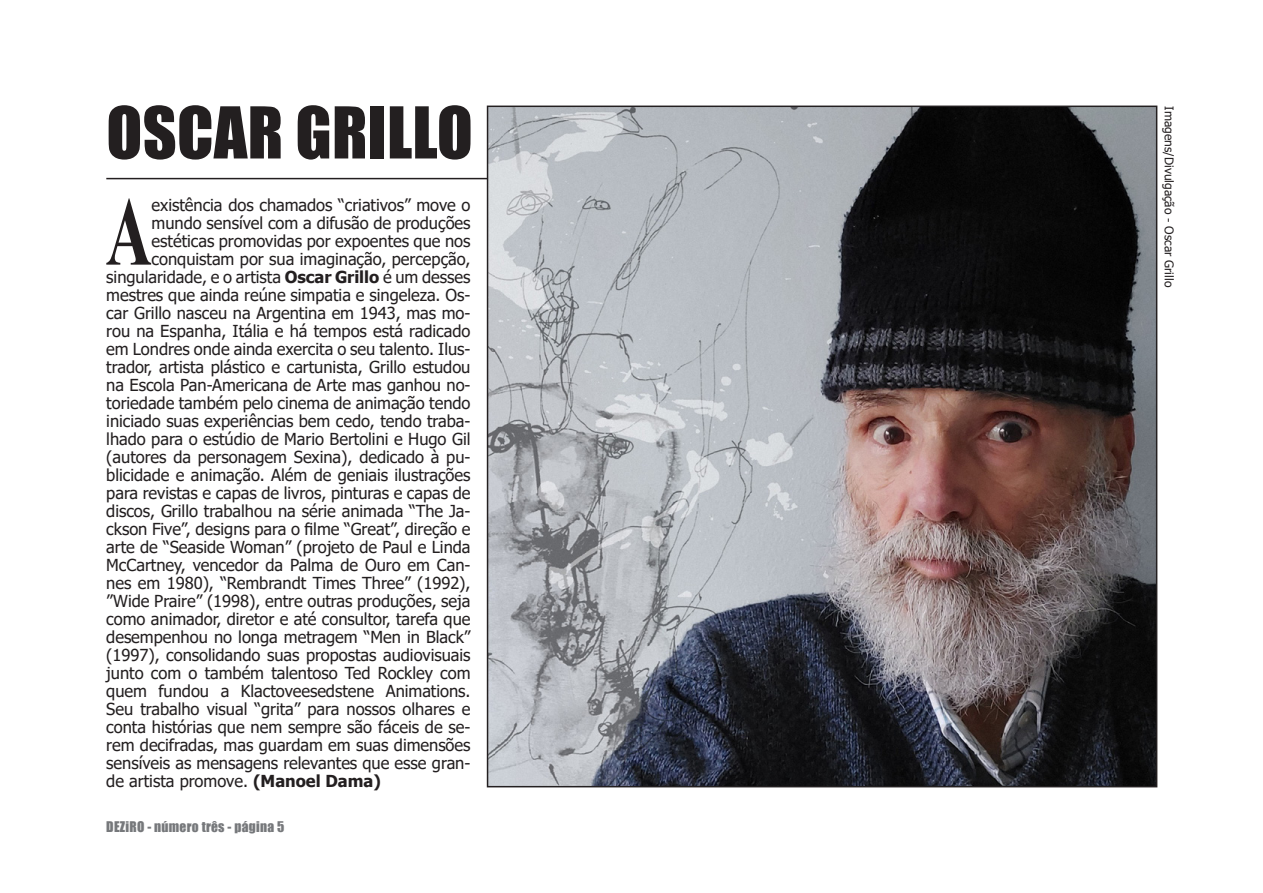
<style>
.page{position:relative;width:1263px;height:893px;background:#fff}
.page>*{position:absolute;margin:0;border:0;box-sizing:border-box;transform-origin:0 0}
.t1{font:700 98.1px "Times New Roman";color:#231f20;scale:.65 1}
.t2{font:66px "Impact";letter-spacing:.005em;color:#231f20}
.t3{font:16.5px "Tahoma";letter-spacing:-.005em;color:#231f20}
.t4{font:13.5px "Impact";letter-spacing:.02em;color:#76787b}
.texto_base{font:12px "Tahoma";color:#231f20}
.s1{font-weight:700}
</style>
<div class="page">
<hr style="left:106px;top:178px;width:1051px;height:1px;background:#231f20">
<img style="left:490px;top:109px;width:664px;height:675px">
<p class="t2" style="left:106px;top:81px;width:368px">OSCAR GRILLO</p>
<p class="t1" style="left:106px;top:161px;width:72px">A</p>
<p class="t3" style="left:152px;top:194px;width:320px">existência dos chamados “criativos” move o</p>
<p class="t3" style="left:152px;top:212px;width:320px">mundo sensível com a difusão de produções</p>
<p class="t3" style="left:152px;top:230px;width:320px">estéticas promovidas por expoentes que nos</p>
<p class="t3" style="left:152px;top:248px;width:320px">conquistam por sua imaginação, percepção,</p>
<p class="t3" style="left:106px;top:266px;width:366px">singularidade, e o artista <span class="s1">Oscar Grillo</span> é um desses</p>
<p class="t3" style="left:106px;top:284px;width:366px">mestres que ainda reúne simpatia e singeleza. Os-</p>
<p class="t3" style="left:106px;top:302px;width:366px">car Grillo nasceu na Argentina em 1943, mas mo-</p>
<p class="t3" style="left:106px;top:320px;width:366px">rou na Espanha, Itália e há tempos está radicado</p>
<p class="t3" style="left:106px;top:338px;width:366px">em Londres onde ainda exercita o seu talento. Ilus-</p>
<p class="t3" style="left:106px;top:356px;width:366px">trador, artista plástico e cartunista, Grillo estudou</p>
<p class="t3" style="left:106px;top:374px;width:366px">na Escola Pan-Americana de Arte mas ganhou no-</p>
<p class="t3" style="left:106px;top:392px;width:366px">toriedade também pelo cinema de animação tendo</p>
<p class="t3" style="left:106px;top:410px;width:366px">iniciado suas experiências bem cedo, tendo traba-</p>
<p class="t3" style="left:106px;top:428px;width:366px">lhado para o estúdio de Mario Bertolini e Hugo Gil</p>
<p class="t3" style="left:106px;top:446px;width:366px">(autores da personagem Sexina), dedicado à pu-</p>
<p class="t3" style="left:106px;top:464px;width:366px">blicidade e animação. Além de geniais ilustrações</p>
<p class="t3" style="left:106px;top:482px;width:366px">para revistas e capas de livros, pinturas e capas de</p>
<p class="t3" style="left:106px;top:500px;width:366px">discos, Grillo trabalhou na série animada “The Ja-</p>
<p class="t3" style="left:106px;top:518px;width:366px">ckson Five”, designs para o filme “Great”, direção e</p>
<p class="t3" style="left:106px;top:536px;width:366px">arte de “Seaside Woman” (projeto de Paul e Linda</p>
<p class="t3" style="left:106px;top:554px;width:366px">McCartney, vencedor da Palma de Ouro em Can-</p>
<p class="t3" style="left:106px;top:572px;width:366px">nes em 1980), “Rembrandt Times Three” (1992),</p>
<p class="t3" style="left:106px;top:590px;width:366px">”Wide Praire” (1998), entre outras produções, seja</p>
<p class="t3" style="left:106px;top:608px;width:366px">como animador, diretor e até consultor, tarefa que</p>
<p class="t3" style="left:106px;top:626px;width:366px">desempenhou no longa metragem “Men in Black”</p>
<p class="t3" style="left:106px;top:644px;width:366px">(1997), consolidando suas propostas audiovisuais</p>
<p class="t3" style="left:106px;top:662px;width:366px">junto com o também talentoso Ted Rockley com</p>
<p class="t3" style="left:106px;top:680px;width:366px">quem fundou a Klactoveesedstene Animations.</p>
<p class="t3" style="left:106px;top:698px;width:366px">Seu trabalho visual “grita” para nossos olhares e</p>
<p class="t3" style="left:106px;top:716px;width:366px">conta histórias que nem sempre são fáceis de se-</p>
<p class="t3" style="left:106px;top:734px;width:366px">rem decifradas, mas guardam em suas dimensões</p>
<p class="t3" style="left:106px;top:752px;width:366px">sensíveis as mensagens relevantes que esse gran-</p>
<p class="t3" style="left:106px;top:770px;width:276px">de artista promove. <span class="s1">(Manoel Dama)</span></p>
<p class="t4" style="left:106px;top:817px;width:180px">DEZiRO - número três - página 5</p>
<p class="texto_base" style="left:1177px;top:106px;width:182px;rotate:90deg">Imagens/Divulgação - Oscar Grillo</p>
</div>
